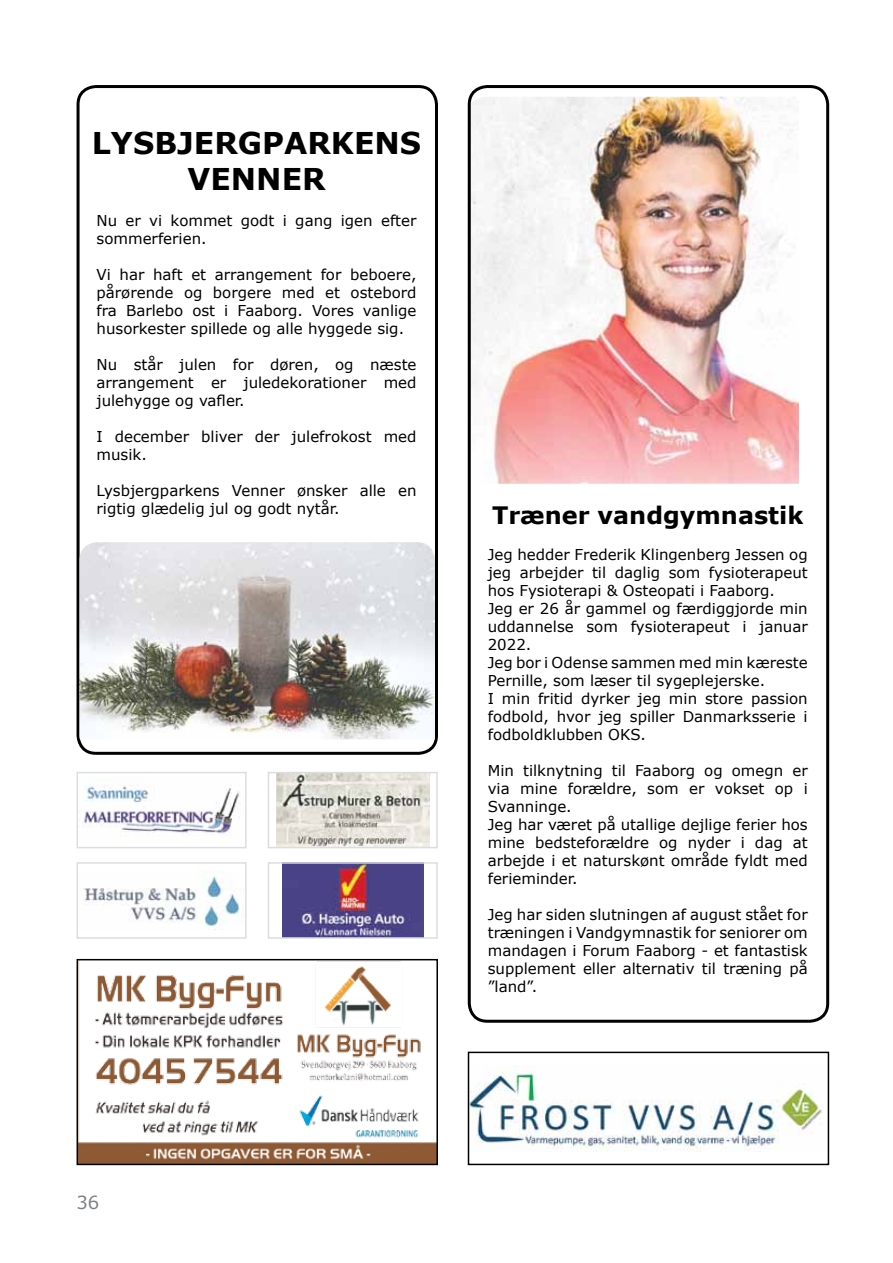
<style>
.page{position:relative;width:893px;height:1263px;background:#fff}
.page>*{position:absolute;margin:0;border:0;box-sizing:border-box;transform-origin:0 0}
.t1{font:700 30px/36px "Verdana";color:#000;text-align:center}
.t2{font:700 24px "Verdana";color:#000}
.t3{font:18px "Verdana";color:#808285}
.t4{font:15px/18px "Verdana";color:#000}
</style>
<div class="page">
<img style="left:468px;top:97px;width:331px;height:387px">
<div style="left:77px;top:85px;width:361px;height:670px;border:3px solid #000;border-radius:18px"></div>
<div style="left:468px;top:85px;width:361px;height:938px;border:3px solid #000;border-radius:18px"></div>
<img style="left:80px;top:542px;width:355px;height:197px">
<img style="left:84px;top:871px;width:159px;height:59px">
<div style="left:77px;top:862px;width:170px;height:77px;border:2px solid #dcddde"></div>
<img style="left:83px;top:784px;width:157px;height:51px">
<div style="left:77px;top:772px;width:170px;height:76px;border:2px solid #dcddde"></div>
<img style="left:282px;top:865px;width:141px;height:71px">
<div style="left:268px;top:862px;width:170px;height:77px;border:2px solid #dcddde"></div>
<img style="left:276px;top:775px;width:153px;height:70px">
<div style="left:268px;top:772px;width:170px;height:76px;border:2px solid #dcddde"></div>
<img style="left:471px;top:1065px;width:351px;height:86px">
<div style="left:468px;top:1052px;width:361px;height:113px;border:2px solid #000"></div>
<img style="left:80px;top:966px;width:355px;height:196px">
<div style="left:77px;top:959px;width:361px;height:206px;border:2px solid #000"></div>
<h1 class="t1" style="left:92px;top:124px;width:331px">LYSBJERGPARKENS<br>VENNER</h1>
<p class="t4" style="left:97px;top:211px;width:321px">Nu er vi kommet godt i gang igen efter sommerferien.</p>
<p class="t4" style="left:97px;top:265px;width:322px;text-align:justify">Vi har haft et arrangement for beboere, pårørende og borgere med et ostebord fra Barlebo ost i Faaborg. Vores vanlige husorkester spillede og alle hyggede sig.</p>
<p class="t4" style="left:97px;top:355px;width:321px;text-align:justify">Nu står julen for døren, og næste arrangement er juledekorationer med julehygge og vafler.</p>
<p class="t4" style="left:97px;top:427px;width:321px">I december bliver der julefrokost med musik.</p>
<p class="t4" style="left:97px;top:481px;width:322px">Lysbjergparkens Venner ønsker alle en rigtig glædelig jul og godt nytår.</p>
<h2 class="t2" style="left:492px;top:499px;width:313px">Træner vandgymnastik</h2>
<p class="t4" style="left:488px;top:546px;width:322px">Jeg hedder Frederik Klingenberg Jessen og jeg arbejder til daglig som fysioterapeut hos Fysioterapi &amp; Osteopati i Faaborg.<br>Jeg er 26 år gammel og færdiggjorde min uddannelse som fysioterapeut i januar 2022.<br>Jeg bor i Odense sammen med min kæreste Pernille, som læser til sygeplejerske.<br>I min fritid dyrker jeg min store passion fodbold, hvor jeg spiller Danmarksserie i fodboldklubben OKS.</p>
<p class="t4" style="left:488px;top:762px;width:321px">Min tilknytning til Faaborg og omegn er via mine forældre, som er vokset op i<br>Svanninge.<br>Jeg har været på utallige dejlige ferier hos mine bedsteforældre og nyder i dag at arbejde i et naturskønt område fyldt med ferieminder.</p>
<p class="t4" style="left:488px;top:906px;width:321px;text-align:justify">Jeg har siden slutningen af august stået for træningen i Vandgymnastik for seniorer om mandagen i Forum Faaborg - et fantastisk supplement eller alternativ til træning på ”land”.</p>
<p class="t3" style="left:77px;top:1190px;width:24px">36</p>
</div>
